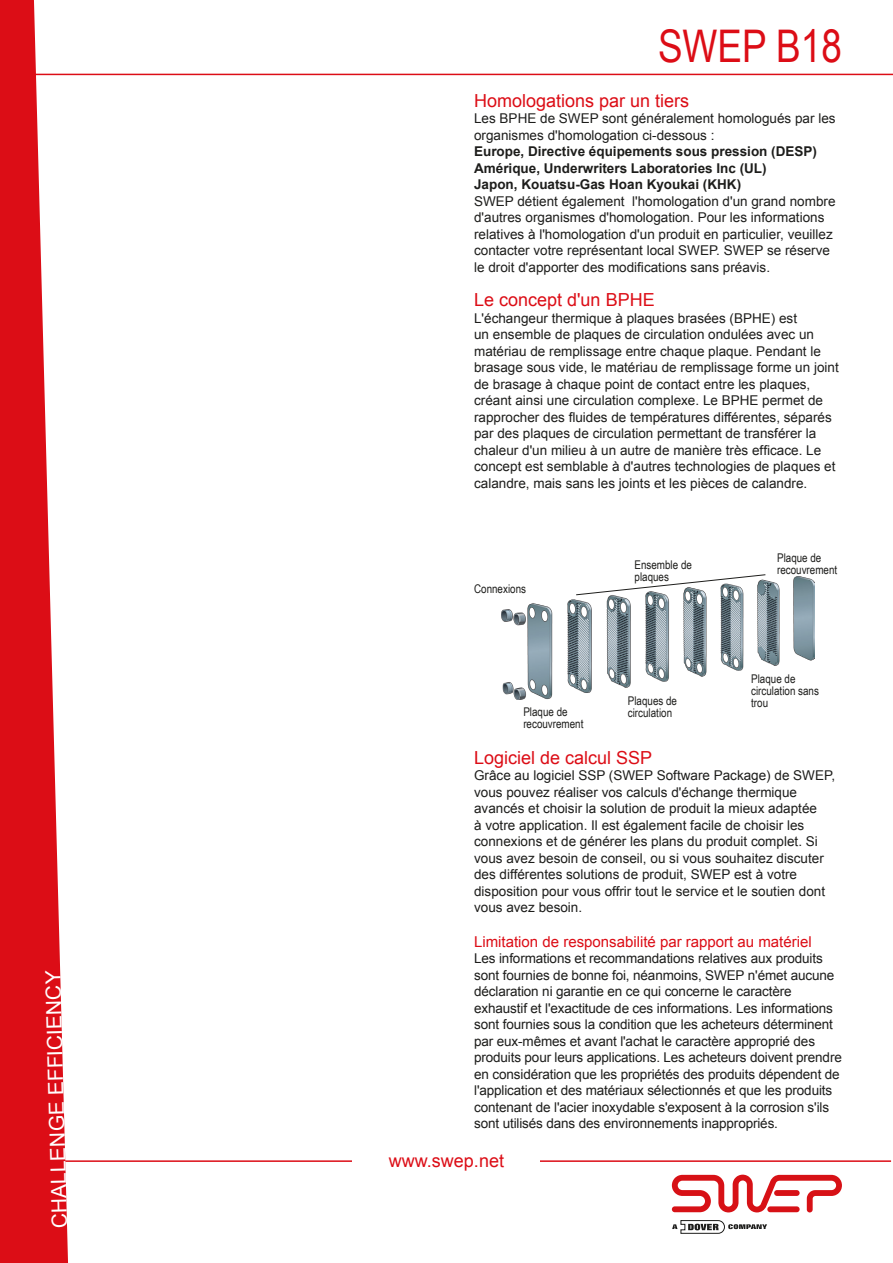
<style>
.page{position:relative;width:893px;height:1263px;background:#fff}
.page>*{position:absolute;margin:0;border:0;box-sizing:border-box;transform-origin:0 0}
.Rubrik_Arial_bold_30{font:45px "Arial Narrow";color:#dc0d16}
.t1{font:21px "Arial";color:#fff}
.t2{font:18px "Arial";color:#dc0d16}
.t3{font:15px "Arial";color:#dc0d16}
.t4{font:13.5px/16.5px "Arial";color:#1d1d1b}
.t5{font:700 13.5px/16.5px "Arial";color:#1d1d1b}
.t6{font:12px/12px "Arial Narrow";color:#1d1d1b}
</style>
<div class="page">
<svg style="left:672px;top:1220px;width:95px;height:13px"></svg>
<svg style="left:672px;top:1175px;width:170px;height:37px"></svg>
<svg style="left:0;top:0;width:68px;height:1263px;fill:#dc0d16"></svg>
<hr style="left:0;top:1160px;width:891px;height:2px;background:#dc0d16">
<hr style="left:0;top:74px;width:893px;height:1px;background:#dc0d16">
<div style="left:353px;top:1154px;width:187px;height:13px;background:#fff"></div>
<img style="left:501px;top:577px;width:314px;height:122px">
<svg style="left:575px;top:574px;width:191px;height:22px"></svg>
<h2 class="t1" style="left:47px;top:1229px;width:259px;rotate:-92deg">CHALLENGE EFFICIENCY</h2>
<p class="Rubrik_Arial_bold_30" style="left:658px;top:14px;width:185px">SWEP B18</p>
<h3 class="t2" style="left:474px;top:88px;width:217px">Homologations par un tiers</h3>
<p class="t4" style="left:474px;top:110px;width:363px">Les BPHE de SWEP sont généralement homologués par les organismes d'homologation ci-dessous :</p>
<p class="t5" style="left:474px;top:143px;width:344px">Europe, Directive équipements sous pression (DESP)<br>Amérique, Underwriters Laboratories Inc (UL)<br>Japon, Kouatsu-Gas Hoan Kyoukai (KHK)</p>
<p class="t4" style="left:474px;top:193px;width:363px">SWEP détient également l'homologation d'un grand nombre d'autres organismes d'homologation. Pour les informations relatives à l'homologation d'un produit en particulier, veuillez contacter votre représentant local SWEP. SWEP se réserve le droit d'apporter des modifications sans préavis.</p>
<h3 class="t2" style="left:474px;top:288px;width:182px">Le concept d'un BPHE</h3>
<p class="t4" style="left:474px;top:310px;width:366px">L'échangeur thermique à plaques brasées (BPHE) est<br>un ensemble de plaques de circulation ondulées avec un matériau de remplissage entre chaque plaque. Pendant le brasage sous vide, le matériau de remplissage forme un joint de brasage à chaque point de contact entre les plaques, créant ainsi une circulation complexe. Le BPHE permet de rapprocher des fluides de températures différentes, séparés par des plaques de circulation permettant de transférer la chaleur d'un milieu à un autre de manière très efficace. Le concept est semblable à d'autres technologies de plaques et calandre, mais sans les joints et les pièces de calandre.</p>
<p class="t6" style="left:474px;top:582px;width:53px">Connexions</p>
<p class="t6" style="left:523px;top:705px;width:62px">Plaque de recouvrement</p>
<p class="t6" style="left:634px;top:559px;width:59px">Ensemble de plaques</p>
<p class="t6" style="left:628px;top:694px;width:51px">Plaques de circulation</p>
<p class="t6" style="left:777px;top:551px;width:62px">Plaque de recouvrement</p>
<p class="t6" style="left:751px;top:672px;width:69px">Plaque de circulation sans trou</p>
<h3 class="t2" style="left:474px;top:746px;width:180px">Logiciel de calcul SSP</h3>
<p class="t4" style="left:474px;top:767px;width:362px">Grâce au logiciel SSP (SWEP Software Package) de SWEP, vous pouvez réaliser vos calculs d'échange thermique avancés et choisir la solution de produit la mieux adaptée<br>à votre application. Il est également facile de choisir les connexions et de générer les plans du produit complet. Si vous avez besoin de conseil, ou si vous souhaitez discuter des différentes solutions de produit, SWEP est à votre disposition pour vous offrir tout le service et le soutien dont vous avez besoin.</p>
<p class="t3" style="left:474px;top:932px;width:339px">Limitation de responsabilité par rapport au matériel</p>
<p class="t4" style="left:474px;top:950px;width:369px">Les informations et recommandations relatives aux produits sont fournies de bonne foi, néanmoins, SWEP n'émet aucune déclaration ni garantie en ce qui concerne le caractère exhaustif et l'exactitude de ces informations. Les informations sont fournies sous la condition que les acheteurs déterminent par eux-mêmes et avant l'achat le caractère approprié des produits pour leurs applications. Les acheteurs doivent prendre en considération que les propriétés des produits dépendent de l'application et des matériaux sélectionnés et que les produits contenant de l'acier inoxydable s'exposent à la corrosion s'ils sont utilisés dans des environnements inappropriés.</p>
<h3 class="t2" style="left:389px;top:1149px;width:117px">www.swep.net</h3>
</div>
